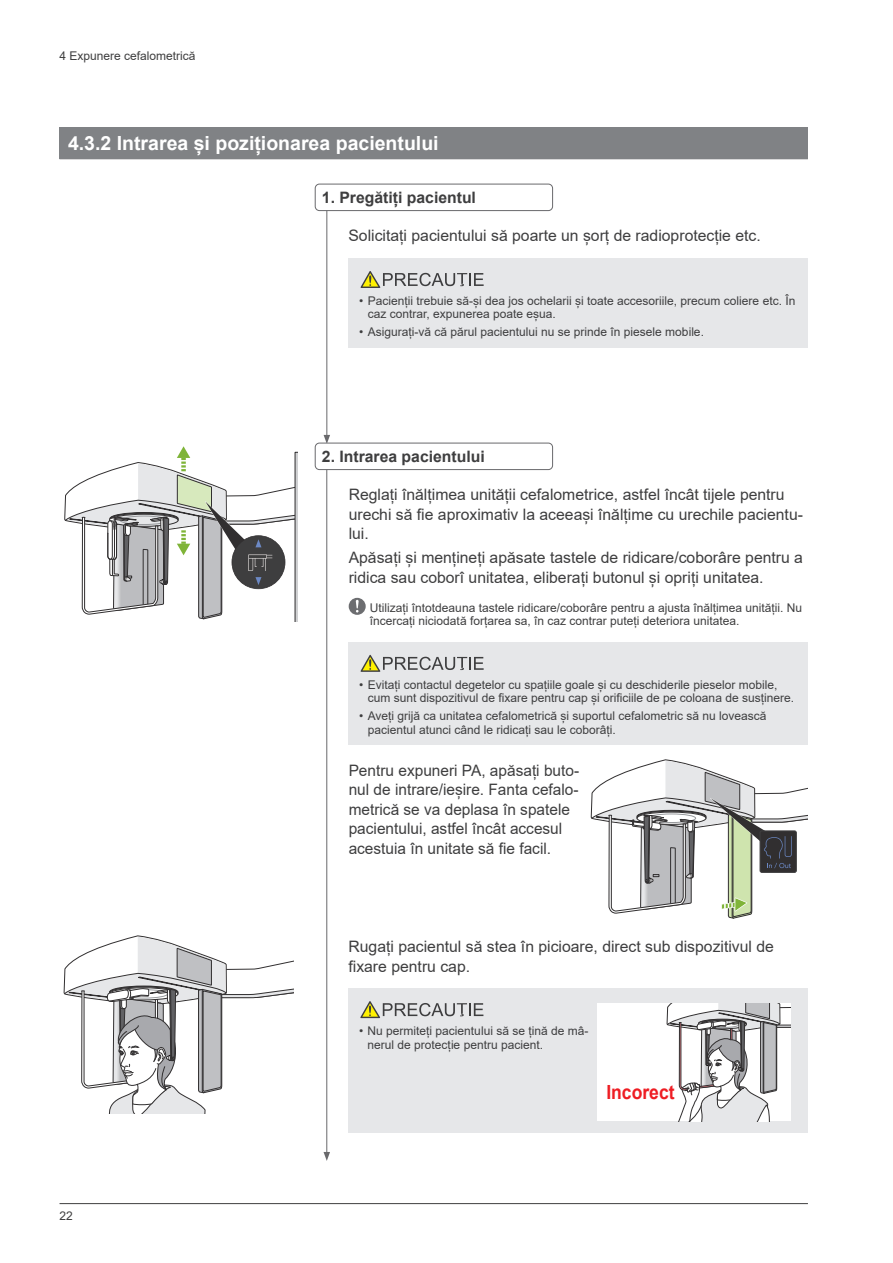
<style>
.page{position:relative;width:893px;height:1263px;background:#fff}
.page>*{position:absolute;margin:0;border:0;box-sizing:border-box;transform-origin:0 0}
.t1{font:700 19.5px "Arial";color:#fff}
.t2{font:700 19.5px "Arial";color:#ee1d23;scale:.9 1}
.t3{font:15.75px/19.5px "Arial";color:#3e3e3f}
.t4{font:700 15.75px "Arial";color:#3e3e3f}
.t5{font:12px/13.5px "Arial";color:#3e3e3f}
</style>
<div class="page">
<hr style="left:60px;top:1203px;width:748px;height:1px;background:#3e3e3f">
<svg style="left:591px;top:759px;width:217px;height:160px"></svg>
<svg style="left:63px;top:935px;width:230px;height:178px"></svg>
<svg style="left:64px;top:446px;width:234px;height:175px"></svg>
<hr style="left:327px;top:203px;width:1px;height:234px;background:#69696c">
<svg style="left:324px;top:435px;width:6px;height:8px"></svg>
<div style="left:349px;top:259px;width:459px;height:89px;background:#e6e7e9"></div>
<svg style="left:361px;top:271px;width:123px;height:17px"></svg>
<hr style="left:327px;top:469px;width:1px;height:685px;background:#69696c">
<svg style="left:323px;top:1152px;width:7px;height:9px"></svg>
<svg style="left:349px;top:598px;width:17px;height:17px"></svg>
<div style="left:349px;top:642px;width:459px;height:103px;background:#e6e7e9"></div>
<svg style="left:361px;top:655px;width:123px;height:17px"></svg>
<div style="left:60px;top:128px;width:748px;height:31px;background:#808285"></div>
<div style="left:315px;top:184px;width:238px;height:27px;background:#fff;border-radius:4px"></div>
<div style="left:315px;top:184px;width:238px;height:27px;border:1px solid #69696c;border-radius:4px"></div>
<div style="left:315px;top:443px;width:238px;height:27px;border:1px solid #69696c;border-radius:4px"></div>
<div style="left:348px;top:989px;width:460px;height:144px;background:#e6e7e9"></div>
<svg style="left:360px;top:1001px;width:123px;height:17px"></svg>
<div style="left:597px;top:1004px;width:193px;height:117px;background:#fff"></div>
<svg style="left:667px;top:1004px;width:123px;height:117px"></svg>
<div style="left:606px;top:1083px;width:70px;height:17px;background:#fff"></div>
<p class="t5" style="left:60px;top:48px;width:138px">4 Expunere cefalometrică</p>
<h1 class="t1" style="left:68px;top:130px;width:372px">4.3.2 Intrarea și poziționarea pacientului</h1>
<h2 class="t4" style="left:322px;top:186px;width:156px">1. Pregătiți pacientul</h2>
<h2 class="t3" style="left:348px;top:226px;width:414px">Solicitați pacientului să poarte un șorț de radioprotecție etc.</h2>
<p class="t5" style="left:368px;top:294px;width:429px;text-indent:-9px">• Pacienții trebuie să-și dea jos ochelarii și toate accesoriile, precum coliere etc. În caz contrar, expunerea poate eșua.</p>
<p class="t5" style="left:359px;top:325px;width:346px">• Asigurați-vă că părul pacientului nu se prinde în piesele mobile.</p>
<h2 class="t4" style="left:322px;top:445px;width:164px">2. Intrarea pacientului</h2>
<h2 class="t3" style="left:349px;top:485px;width:456px">Reglați înălțimea unității cefalometrice, astfel încât tijele pentru urechi să fie aproximativ la aceeași înălțime cu urechile pacientu&shy;lui.</h2>
<h2 class="t3" style="left:349px;top:548px;width:456px">Apăsați și mențineți apăsate tastele de ridicare/coborâre pentru a ridica sau coborî unitatea, eliberați butonul și opriți unitatea.</h2>
<p class="t5" style="left:370px;top:601px;width:434px">Utilizați întotdeauna tastele ridicare/coborâre pentru a ajusta înălțimea unității. Nu încercați niciodată forțarea sa, în caz contrar puteți deteriora unitatea.</p>
<p class="t5" style="left:368px;top:678px;width:428px;text-indent:-9px">• Evitați contactul degetelor cu spațiile goale și cu deschiderile pieselor mobile, cum sunt dispozitivul de fixare pentru cap și orificiile de pe coloana de susținere.</p>
<p class="t5" style="left:368px;top:709px;width:400px;text-indent:-9px">• Aveți grijă ca unitatea cefalometrică și suportul cefalometric să nu lovească pacientul atunci când le ridicați sau le coborâți.</p>
<h2 class="t3" style="left:349px;top:760px;width:232px">Pentru expuneri PA, apăsați buto&shy;nul de intrare/ieșire. Fanta cefalo&shy;metrică se va deplasa în spatele pacientului, astfel încât accesul acestuia în unitate să fie facil.</h2>
<h2 class="t3" style="left:348px;top:937px;width:427px">Rugați pacientul să stea în picioare, direct sub dispozitivul de fixare pentru cap.</h2>
<p class="t5" style="left:60px;top:1209px;width:15px">22</p>
<p class="t5" style="left:368px;top:1024px;width:222px;text-indent:-9px">• Nu permiteți pacientului să se țină de mâ&shy;nerul de protecție pentru pacient.</p>
<h1 class="t2" style="left:606px;top:1078px;width:77px">Incorect</h1>
</div>
